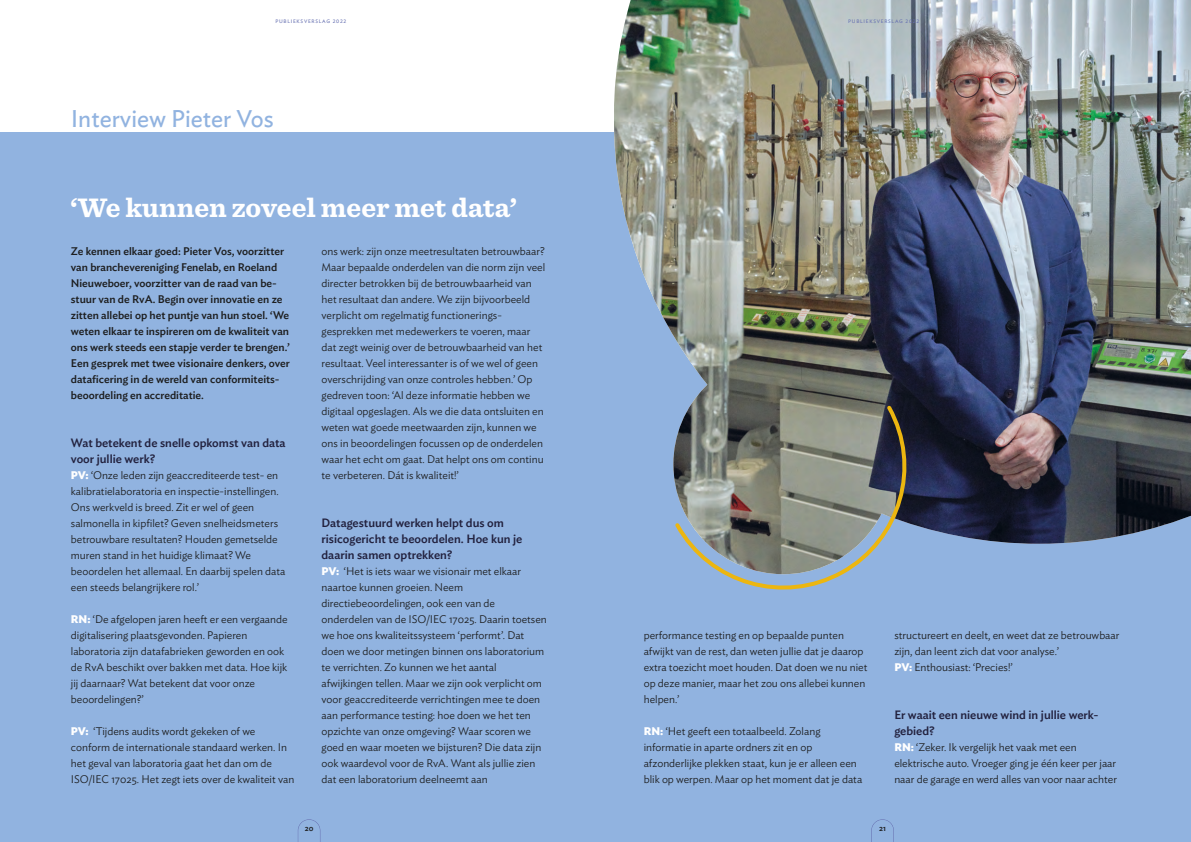
<style>
.page{position:relative;width:1191px;height:842px;background:#fff}
.page>*{position:absolute;margin:0;border:0;box-sizing:border-box;transform-origin:0 0}
.t1{font:700 28px "Sentinel";color:#fff}
.t2{font:24px "Ideal Sans";color:#91b3e0}
.t3{font:500 12px/16px "Ideal Sans";color:#22213e}
.t4{font:300 11px/16px "Ideal Sans";color:#1d1e1f}
.t5{font:500 11px/16px "Ideal Sans";color:#1d1e1f}
.t6{font:500 8px "Ideal Sans";color:#1d1e1f}
.t7{font:5px "Ideal Sans";letter-spacing:.15em;color:#6670b1}
.s1{font-weight:700;color:#fff}
</style>
<div class="page">
<div style="left:0;top:132px;width:1191px;height:710px;background:#91b3e0"></div>
<svg style="left:871px;top:819px;width:23px;height:23px"></svg>
<svg style="left:298px;top:819px;width:22px;height:23px"></svg>
<img style="left:614px;top:0;width:577px;height:544px">
<svg style="left:675px;top:402px;width:238px;height:188px"></svg>
<p class="t7" style="left:275px;top:17px;width:73px">PUBLIEKSVERSLAG 2022</p>
<h1 class="t2" style="left:71px;top:101px;width:204px">Interview Pieter Vos</h1>
<h2 class="t1" style="left:71px;top:186px;width:448px">‘We kunnen zoveel meer met data’</h2>
<p class="t5" style="left:71px;top:243px;width:220px">Ze kennen elkaar goed: Pieter Vos, voorzitter van branchevereniging Fenelab, en Roeland Nieuweboer, voorzitter van de raad van be&shy;stuur van de RvA. Begin over innovatie en ze zitten allebei op het puntje van hun stoel. ‘We weten elkaar te inspireren om de kwaliteit van ons werk steeds een stapje verder te brengen.’ Een gesprek met twee visionaire denkers, over dataficering in de wereld van conformiteits&shy;beoordeling en accreditatie.</p>
<p class="t3" style="left:71px;top:434px;width:216px">Wat betekent de snelle opkomst van data voor jullie werk?</p>
<p class="t4" style="left:71px;top:467px;width:216px"><span class="s1">PV:</span> ‘Onze leden zijn geaccrediteerde test- en kalibratielaboratoria en inspectie-instellingen.<br>Ons werkveld is breed. Zit er wel of geen salmonella in kipfilet? Geven snelheidsmeters betrouwbare resultaten? Houden gemetselde muren stand in het huidige klimaat? We beoordelen het allemaal. En daarbij spelen data een steeds belangrijkere rol.’</p>
<p class="t4" style="left:71px;top:611px;width:218px"><span class="s1">RN:</span> ‘De afgelopen jaren heeft er een vergaande digitalisering plaatsgevonden. Papieren laboratoria zijn datafabrieken geworden en ook de RvA beschikt over bakken met data. Hoe kijk jij daarnaar? Wat betekent dat voor onze beoordelingen?’</p>
<p class="t4" style="left:71px;top:723px;width:225px"><span class="s1">PV:</span> ‘Tijdens audits wordt gekeken of we conform de internationale standaard werken. In het geval van laboratoria gaat het dan om de ISO/IEC 17025. Het zegt iets over de kwaliteit van</p>
<p class="t4" style="left:321px;top:243px;width:225px">ons werk: zijn onze meetresultaten betrouwbaar?<br>Maar bepaalde onderdelen van die norm zijn veel directer betrokken bij de betrouwbaarheid van het resultaat dan andere. We zijn bijvoorbeeld verplicht om regelmatig functionerings&shy;gesprekken met medewerkers te voeren, maar dat zegt weinig over de betrouwbaarheid van het resultaat. Veel interessanter is of we wel of geen overschrijding van onze controles hebben.’ Op gedreven toon: ‘Al deze informatie hebben we digitaal opgeslagen. Als we die data ontsluiten en weten wat goede meetwaarden zijn, kunnen we ons in beoordelingen focussen op de onderdelen waar het echt om gaat. Dat helpt ons om continu te verbeteren. Dát is kwaliteit!’</p>
<p class="t3" style="left:321px;top:514px;width:202px">Datagestuurd werken helpt dus om risicogericht te beoordelen. Hoe kun je daarin samen optrekken?</p>
<p class="t4" style="left:321px;top:563px;width:227px"><span class="s1">PV:</span> ‘Het is iets waar we visionair met elkaar naartoe kunnen groeien. Neem directiebeoordelingen, ook een van de onderdelen van de ISO/IEC 17025. Daarin toetsen we hoe ons kwaliteitssysteem ‘performt’. Dat doen we door metingen binnen ons laboratorium te verrichten. Zo kunnen we het aantal afwijkingen tellen. Maar we zijn ook verplicht om voor geaccrediteerde verrichtingen mee te doen aan performance testing: hoe doen we het ten opzichte van onze omgeving? Waar scoren we goed en waar moeten we bijsturen? Die data zijn ook waardevol voor de RvA. Want als jullie zien dat een laboratorium deelneemt aan</p>
<p class="t6" style="left:305px;top:822px;width:10px">20</p>
<p class="t7" style="left:848px;top:17px;width:73px">PUBLIEKSVERSLAG 2022</p>
<p class="t4" style="left:643px;top:627px;width:225px">performance testing en op bepaalde punten afwijkt van de rest, dan weten jullie dat je daarop extra toezicht moet houden. Dat doen we nu niet op deze manier, maar het zou ons allebei kunnen helpen.’</p>
<p class="t4" style="left:643px;top:722px;width:220px"><span class="s1">RN:</span> ‘Het geeft een totaalbeeld. Zolang informatie in aparte ordners zit en op afzonderlijke plekken staat, kun je er alleen een blik op werpen. Maar op het moment dat je data</p>
<p class="t4" style="left:894px;top:627px;width:227px">structureert en deelt, en weet dat ze betrouwbaar zijn, dan leent zich dat voor analyse.’<br><span class="s1">PV:</span> Enthousiast: ‘Precies!’</p>
<p class="t3" style="left:894px;top:706px;width:206px">Er waait een nieuwe wind in jullie werk&shy;gebied?</p>
<p class="t4" style="left:894px;top:739px;width:224px"><span class="s1">RN:</span> ‘Zeker. Ik vergelijk het vaak met een elektrische auto. Vroeger ging je één keer per jaar naar de garage en werd alles van voor naar achter</p>
<p class="t6" style="left:879px;top:822px;width:8px">21</p>
</div>
